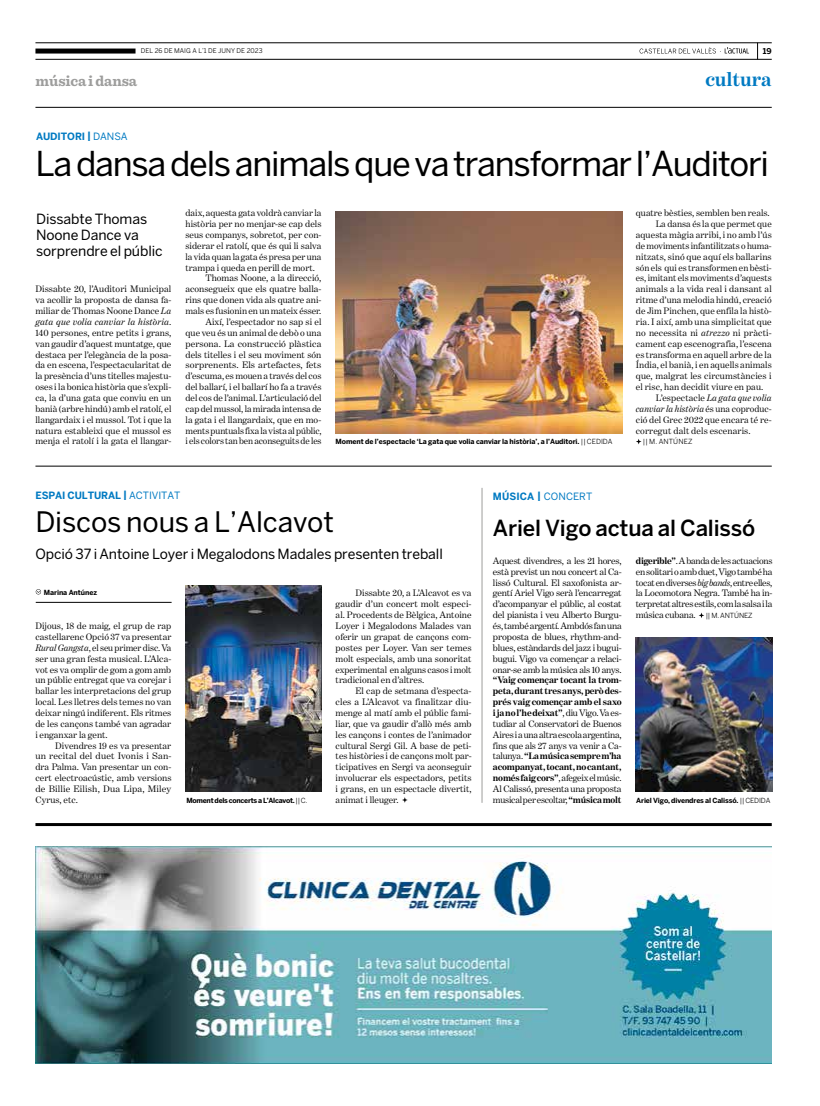
<style>
.page{position:relative;width:820px;height:1106px;background:#fff}
.page>*{position:absolute;margin:0;border:0;box-sizing:border-box;transform-origin:0 0}
.t1{font:34px "Benton Sans";letter-spacing:-.035em;color:#000}
.t2{font:28px "Benton Sans";letter-spacing:-.005em;color:#000}
.t3{font:500 22px "Benton Sans";letter-spacing:-.01em;color:#000}
.t4{font:700 20px "Benton Modern One";letter-spacing:-.005em;color:#007ac2}
.t5{font:700 15px "Sentinel";letter-spacing:-.005em;color:#9d9d9c}
.t6{font:14px/16px "Benton Sans";letter-spacing:-.005em;color:#000}
.t7{font:700 10px "Benton Sans";letter-spacing:-.01em;color:#007ac2}
.t8{font:9.5px/10.9px "Benton Modern One";letter-spacing:.005em;color:#000;text-align:justify}
.t9{font:italic 9.5px "Benton Modern One";letter-spacing:.01em;color:#000}
.t10{font:700 8px "Benton Sans";color:#000}
.t11{font:700 7px "Benton Sans";letter-spacing:-.01em;color:#000}
.t12{font:700 7px "Benton Sans";letter-spacing:-.04em;color:#000}
.t13{font:7px "Benton Sans";letter-spacing:.015em;color:#000}
.t14{font:6.5px "Benton Sans";letter-spacing:.005em;color:#000}
.s1{font-weight:400}
.s2{font-style:italic}
.s3{font-style:normal}
.s4{font-weight:700}
.s5{font-family:"Benton Sans";font-size:7px}
</style>
<div class="page">
<svg style="left:757px;top:44px;width:1px;height:15px"></svg>
<svg style="left:639px;top:47px;width:109px;height:7px"></svg>
<hr style="left:35px;top:107px;width:736px;height:1px;background:#000">
<hr style="left:35px;top:43px;width:736px;height:1px;background:#000">
<hr style="left:35px;top:59px;width:736px;height:1px;background:#000">
<div style="left:35px;top:49px;width:100px;height:5px;background:#000"></div>
<img style="left:35px;top:846px;width:736px;height:217px">
<hr style="left:35px;top:823px;width:736px;height:3px;background:#000">
<hr style="left:35px;top:466px;width:736px;height:1px;background:#000">
<img style="left:335px;top:211px;width:287px;height:222px">
<svg style="left:636px;top:439px;width:5px;height:5px"></svg>
<img style="left:185px;top:585px;width:136px;height:207px">
<hr style="left:481px;top:488px;width:1px;height:314px;background:#9d9d9c">
<svg style="left:402px;top:797px;width:5px;height:5px"></svg>
<svg style="left:36px;top:589px;width:5px;height:5px"></svg>
<hr style="left:36px;top:602px;width:135px;height:1px;background:#000">
<img style="left:635px;top:637px;width:137px;height:155px">
<svg style="left:699px;top:612px;width:5px;height:6px"></svg>
<p class="t14" style="left:141px;top:47px;width:123px">DEL 26 DE MAIG A L’1 DE JUNY DE 2023</p>
<p class="t10" style="left:762px;top:46px;width:10px">19</p>
<h3 class="t5" style="left:35px;top:69px;width:103px">música i dansa</h3>
<h3 class="t4" style="left:705px;top:68px;width:68px">cultura</h3>
<p class="t7" style="left:36px;top:131px;width:93px">AUDITORI | <span class="s1">DANSA</span></p>
<h1 class="t1" style="left:35px;top:144px;width:734px">La dansa dels animals que va transformar l’Auditori</h1>
<h3 class="t6" style="left:36px;top:210px;width:128px">Dissabte Thomas<br>Noone Dance va sorprendre el públic</h3>
<p class="t8" style="left:185px;top:208px;width:137px">daix, aquesta gata voldrà canviar la</p>
<p class="t8" style="left:635px;top:208px;width:135px">quatre bèsties, semblen ben reals.</p>
<p class="t8" style="left:655px;top:218px;width:117px">La dansa és la que permet que</p>
<p class="t8" style="left:635px;top:229px;width:137px">aquesta màgia arribi, i no amb l’ús</p>
<p class="t8" style="left:635px;top:240px;width:137px">de moviments infantilitzats o huma-</p>
<p class="t8" style="left:635px;top:251px;width:137px">nitzats, sinó que aquí els ballarins</p>
<p class="t8" style="left:635px;top:262px;width:137px">són els qui es transformen en bèsti-</p>
<p class="t8" style="left:635px;top:273px;width:137px">es, imitant els moviments d’aquests</p>
<p class="t8" style="left:635px;top:284px;width:137px">animals a la vida real i dansant al</p>
<p class="t8" style="left:635px;top:294px;width:137px">ritme d’una melodia hindú, creació</p>
<p class="t8" style="left:635px;top:305px;width:137px">de Jim Pinchen, que enfila la histò-</p>
<p class="t8" style="left:635px;top:316px;width:137px">ria. I així, amb una simplicitat que</p>
<p class="t8" style="left:635px;top:327px;width:137px">no necessita ni <span class="s2">atrezzo</span> ni pràcti-</p>
<p class="t8" style="left:635px;top:338px;width:137px">cament cap escenografia, l’escena</p>
<p class="t8" style="left:635px;top:349px;width:137px">es transforma en aquell arbre de la</p>
<p class="t8" style="left:635px;top:360px;width:137px">Índia, el banià, i en aquells animals</p>
<p class="t8" style="left:635px;top:370px;width:137px">que, malgrat les circumstàncies i</p>
<p class="t8" style="left:635px;top:381px;width:129px">el risc, han decidit viure en pau.</p>
<p class="t9" style="left:655px;top:392px;width:117px"><span class="s3">L’espectacle</span> La gata que volia</p>
<p class="t9" style="left:635px;top:403px;width:137px">canviar la història <span class="s3">és una coproduc-</span></p>
<p class="t8" style="left:635px;top:414px;width:137px">ció del Grec 2022 que encara té re-</p>
<p class="t8" style="left:635px;top:425px;width:116px">corregut dalt dels escenaris.</p>
<p class="t13" style="left:642px;top:438px;width:51px">|| M. ANTÚNEZ</p>
<p class="t8" style="left:185px;top:218px;width:137px">història per no menjar-se cap dels</p>
<p class="t8" style="left:185px;top:229px;width:137px">seus companys, sobretot, per con-</p>
<p class="t8" style="left:185px;top:240px;width:137px">siderar el ratolí, que és qui li salva</p>
<p class="t8" style="left:185px;top:251px;width:137px">la vida quan la gata és presa per una</p>
<p class="t8" style="left:185px;top:262px;width:131px">trampa i queda en perill de mort.</p>
<p class="t8" style="left:205px;top:273px;width:117px">Thomas Noone, a la direcció,</p>
<p class="t8" style="left:185px;top:284px;width:137px">aconsegueix que els quatre balla-</p>
<p class="t8" style="left:185px;top:294px;width:137px">rins que donen vida als quatre ani-</p>
<p class="t8" style="left:185px;top:305px;width:137px">mals es fusionin en un mateix ésser.</p>
<p class="t8" style="left:205px;top:316px;width:117px">Així, l’espectador no sap si el</p>
<p class="t8" style="left:185px;top:327px;width:137px">que veu és un animal de debò o una</p>
<p class="t8" style="left:185px;top:338px;width:137px">persona. La construcció plàstica</p>
<p class="t8" style="left:185px;top:349px;width:137px">dels titelles i el seu moviment són</p>
<p class="t8" style="left:185px;top:360px;width:137px">sorprenents. Els artefactes, fets</p>
<p class="t8" style="left:185px;top:370px;width:137px">d’escuma, es mouen a través del cos</p>
<p class="t8" style="left:185px;top:381px;width:137px">del ballarí, i el ballarí ho fa a través</p>
<p class="t8" style="left:185px;top:392px;width:137px">del cos de l’animal. L’articulació del</p>
<p class="t8" style="left:185px;top:403px;width:137px">cap del mussol, la mirada intensa de</p>
<p class="t8" style="left:185px;top:414px;width:137px">la gata i el llangardaix, que en mo-</p>
<p class="t8" style="left:185px;top:425px;width:137px">ments puntuals fixa la vista al públic,</p>
<p class="t8" style="left:185px;top:436px;width:137px">i els colors tan ben aconseguits de les</p>
<p class="t8" style="left:35px;top:284px;width:137px">Dissabte 20, l’Auditori Municipal va acollir la proposta de dansa fa&shy;miliar de Thomas Noone Dance <span class="s2">La gata que volia canviar la història</span>.<br>140 persones, entre petits i grans, van gaudir d’aquest muntatge, que destaca per l’elegància de la posa&shy;da en escena, l’espectacularitat de la presència d’uns titelles majestu&shy;oses i la bonica història que s’expli&shy;ca, la d’una gata que conviu en un banià (arbre hindú) amb el ratolí, el llangardaix i el mussol. Tot i que la natura estableixi que el mussol es menja el ratolí i la gata el llangar-</p>
<p class="t11" style="left:335px;top:437px;width:278px">Moment de l’espectacle ‘La gata que volia canviar la història’, a l’Auditori. <span class="s1">|| CEDIDA</span></p>
<p class="t7" style="left:35px;top:489px;width:146px">ESPAI CULTURAL | <span class="s1">ACTIVITAT</span></p>
<h2 class="t2" style="left:35px;top:505px;width:300px">Discos nous a L’Alcavot</h2>
<h3 class="t6" style="left:35px;top:546px;width:409px">Opció 37 i Antoine Loyer i Megalodons Madales presenten treball</h3>
<p class="t11" style="left:44px;top:588px;width:55px">Marina Antúnez</p>
<p class="t8" style="left:35px;top:620px;width:137px">Dijous, 18 de maig, el grup de rap castellarenc Opció 37 va presentar <span class="s2">Rural Gangsta</span>, el seu primer disc. Va ser una gran festa musical. L’Alca&shy;vot es va omplir de gom a gom amb un públic entregat que va corejar i ballar les interpretacions del grup local. Les lletres dels temes no van deixar ningú indiferent. Els ritmes de les cançons també van agradar i enganxar la gent.</p>
<p class="t8" style="left:35px;top:740px;width:137px;text-indent:20px">Divendres 19 es va presentar un recital del duet Ivonis i San&shy;dra Palma. Van presentar un con&shy;cert electroacústic, amb versions de Billie Eilish, Dua Lipa, Miley Cyrus, etc.</p>
<p class="t12" style="left:186px;top:796px;width:122px">Moment dels concerts a L’Alcavot. <span class="s1">|| C.</span></p>
<p class="t8" style="left:335px;top:588px;width:137px;text-indent:20px">Dissabte 20, a L’Alcavot es va gaudir d’un concert molt especi&shy;al. Procedents de Bèlgica, Antoine Loyer i Megalodons Malades van oferir un grapat de cançons com&shy;postes per Loyer. Van ser temes molt especials, amb una sonoritat experimental en alguns casos i molt tradicional en d’altres.</p>
<p class="t8" style="left:335px;top:685px;width:137px;text-indent:20px">El cap de setmana d’especta&shy;cles a L’Alcavot va finalitzar diu&shy;menge al matí amb el públic fami&shy;liar, que va gaudir d’allò més amb les cançons i contes de l’animador cultural Sergi Gil. A base de peti&shy;tes històries i de cançons molt par&shy;ticipatives en Sergi va aconseguir involucrar els espectadors, petits i grans, en un espectacle divertit, animat i lleuger.</p>
<p class="t7" style="left:492px;top:490px;width:101px">MÚSICA | <span class="s1">CONCERT</span></p>
<h3 class="t3" style="left:492px;top:515px;width:264px">Ariel Vigo actua al Calissó</h3>
<p class="t8" style="left:492px;top:555px;width:130px">Aquest divendres, a les 21 hores, està previst un nou concert al Ca&shy;lissó Cultural. El saxofonista ar&shy;gentí Ariel Vigo serà l’encarregat d’acompanyar el públic, al costat del pianista i veu Alberto Burgu&shy;és, també argentí. Ambdós fan una proposta de blues, rhythm-and&shy;blues, estàndards del jazz i bugui&shy;bugui. Vigo va començar a relaci&shy;onar-se amb la música als 10 anys.</p>
<p class="t8" style="left:492px;top:674px;width:130px"><span class="s4">“Vaig començar tocant la trom&shy;peta, durant tres anys, però des&shy;prés vaig començar amb el saxo i ja no l’he deixat”</span>, diu Vigo. Va es&shy;tudiar al Conservatori de Buenos Aires i a una altra escola argentina, fins que als 27 anys va venir a Ca&shy;talunya. <span class="s4">“La música sempre m’ha acompanyat, tocant, no cantant, només faig cors”</span>, afegeix el músic.<br>Al Calissó, presenta una proposta musical per escoltar, <span class="s4">“música molt</span></p>
<p class="t8" style="left:635px;top:555px;width:138px"><span class="s4">digerible”</span>. A banda de les actuacions en solitari o amb duet, Vigo també ha tocat en diverses <span class="s2">big bands</span>, entre elles, la Locomotora Negra. També ha in&shy;terpretat altres estils, com la salsa i la música cubana. <span class="s5">|| M. ANTÚNEZ</span></p>
<p class="t11" style="left:636px;top:796px;width:136px">Ariel Vigo, divendres al Calissó. <span class="s1">|| CEDIDA</span></p>
</div>
